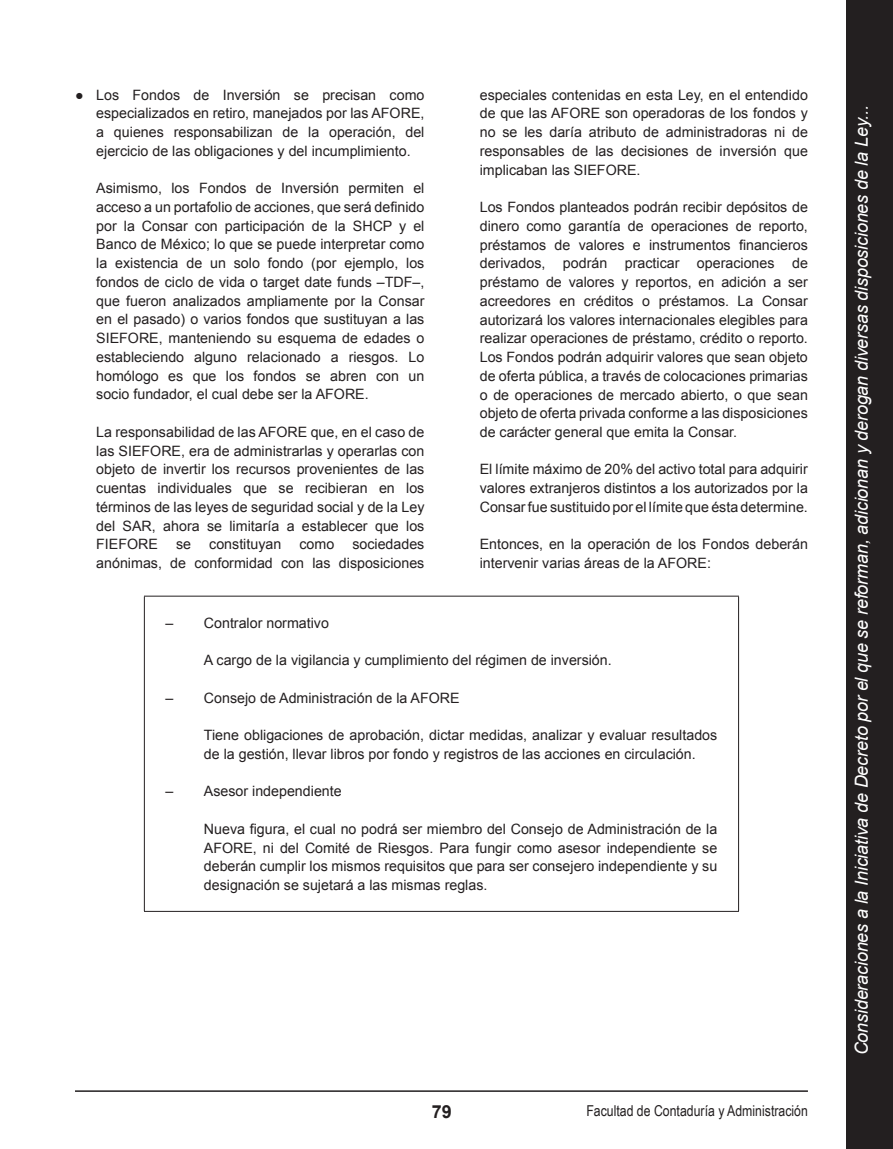
<style>
.page{position:relative;width:893px;height:1149px;background:#fff}
.page>*{position:absolute;margin:0;border:0;box-sizing:border-box;transform-origin:0 0}
.t1{font:italic 18px "Arial";letter-spacing:-.01em;color:#fff}
.t2{font:700 18px "Arial";color:#231f20}
.t3{font:15px "Arial Narrow";color:#231f20}
.t4{font:14.25px/18.8px "Arial";color:#231f20;text-align:justify}
</style>
<div class="page">
<div style="left:846px;top:0;width:47px;height:1148px;background:#231f20"></div>
<hr style="left:75px;top:1089px;width:733px;height:2px;background:#231f20">
<hr style="left:144px;top:595px;width:595px;height:1px;background:#231f20">
<hr style="left:144px;top:596px;width:1px;height:314px;background:#231f20">
<hr style="left:738px;top:596px;width:1px;height:314px;background:#231f20">
<hr style="left:144px;top:910px;width:595px;height:1px;background:#231f20">
<p class="t4" style="left:96px;top:85px;width:330px;text-indent:-21px">● Los Fondos de Inversión se precisan como especializados en retiro, manejados por las AFORE, a quienes responsabilizan de la operación, del ejercicio de las obligaciones y del incumplimiento.</p>
<p class="t4" style="left:96px;top:179px;width:330px">Asimismo, los Fondos de Inversión permiten el acceso a un portafolio de acciones, que será definido por la Consar con participación de la SHCP y el Banco de México; lo que se puede interpretar como la existencia de un solo fondo (por ejemplo, los fondos de ciclo de vida o target date funds –TDF–, que fueron analizados ampliamente por la Consar en el pasado) o varios fondos que sustituyan a las SIEFORE, manteniendo su esquema de edades o estableciendo alguno relacionado a riesgos. Lo homólogo es que los fondos se abren con un socio fundador, el cual debe ser la AFORE.</p>
<p class="t4" style="left:96px;top:422px;width:330px">La responsabilidad de las AFORE que, en el caso de las SIEFORE, era de administrarlas y operarlas con objeto de invertir los recursos provenientes de las cuentas individuales que se recibieran en los términos de las leyes de seguridad social y de la Ley del SAR, ahora se limitaría a establecer que los FIEFORE</p>
<p class="t4" style="left:96px;top:535px;width:330px;text-align:right">sociedades<br>anónimas, de conformidad con las disposiciones</p>
<p class="t4" style="left:176px;top:535px;width:17px">se</p>
<p class="t4" style="left:209px;top:535px;width:74px">constituyan</p>
<p class="t4" style="left:299px;top:535px;width:36px">como</p>
<p class="t4" style="left:480px;top:85px;width:330px">especiales contenidas en esta Ley, en el entendido de que las AFORE son operadoras de los fondos y no se les daría atributo de administradoras ni de responsables de las decisiones de inversión que implicaban las SIEFORE.</p>
<p class="t4" style="left:480px;top:198px;width:330px">Los Fondos planteados podrán recibir depósitos de dinero como garantía de operaciones de reporto, préstamos de valores e instrumentos financieros derivados, podrán practicar operaciones de préstamo de valores y reportos, en adición a ser acreedores en créditos o préstamos. La Consar autorizará los valores internacionales elegibles para realizar operaciones de préstamo, crédito o reporto.<br>Los Fondos podrán adquirir valores que sean objeto de oferta pública, a través de colocaciones primarias o de operaciones de mercado abierto, o que sean objeto de oferta privada conforme a las disposiciones de carácter general que emita la Consar.</p>
<p class="t4" style="left:480px;top:460px;width:330px">El límite máximo de 20% del activo total para adquirir valores extranjeros distintos a los autorizados por la Consar fue sustituido por el límite que ésta determine.</p>
<p class="t4" style="left:480px;top:535px;width:330px">Entonces, en la operación de los Fondos deberán intervenir varias áreas de la AFORE:</p>
<p class="t4" style="left:166px;top:613px;width:165px">– Contralor normativo</p>
<p class="t4" style="left:204px;top:650px;width:409px">A cargo de la vigilancia y cumplimiento del régimen de inversión.</p>
<p class="t4" style="left:166px;top:688px;width:296px">– Consejo de Administración de la AFORE</p>
<p class="t4" style="left:204px;top:725px;width:515px">Tiene obligaciones de aprobación, dictar medidas, analizar y evaluar resultados de la gestión, llevar libros por fondo y registros de las acciones en circulación.</p>
<p class="t4" style="left:166px;top:782px;width:178px">– Asesor independiente</p>
<p class="t4" style="left:204px;top:819px;width:515px">Nueva figura, el cual no podrá ser miembro del Consejo de Administración de la AFORE, ni del Comité de Riesgos. Para fungir como asesor independiente se deberán cumplir los mismos requisitos que para ser consejero independiente y su designación se sujetará a las mismas reglas.</p>
<p class="t2" style="left:432px;top:1099px;width:22px">79</p>
<p class="t3" style="left:586px;top:1099px;width:223px">Facultad de Contaduría y Administración</p>
<p class="t1" style="left:850px;top:1054px;width:951px;rotate:-90deg">Consideraciones a la Iniciativa de Decreto por el que se reforman, adicionan y derogan diversas disposiciones de la Ley...</p>
</div>
